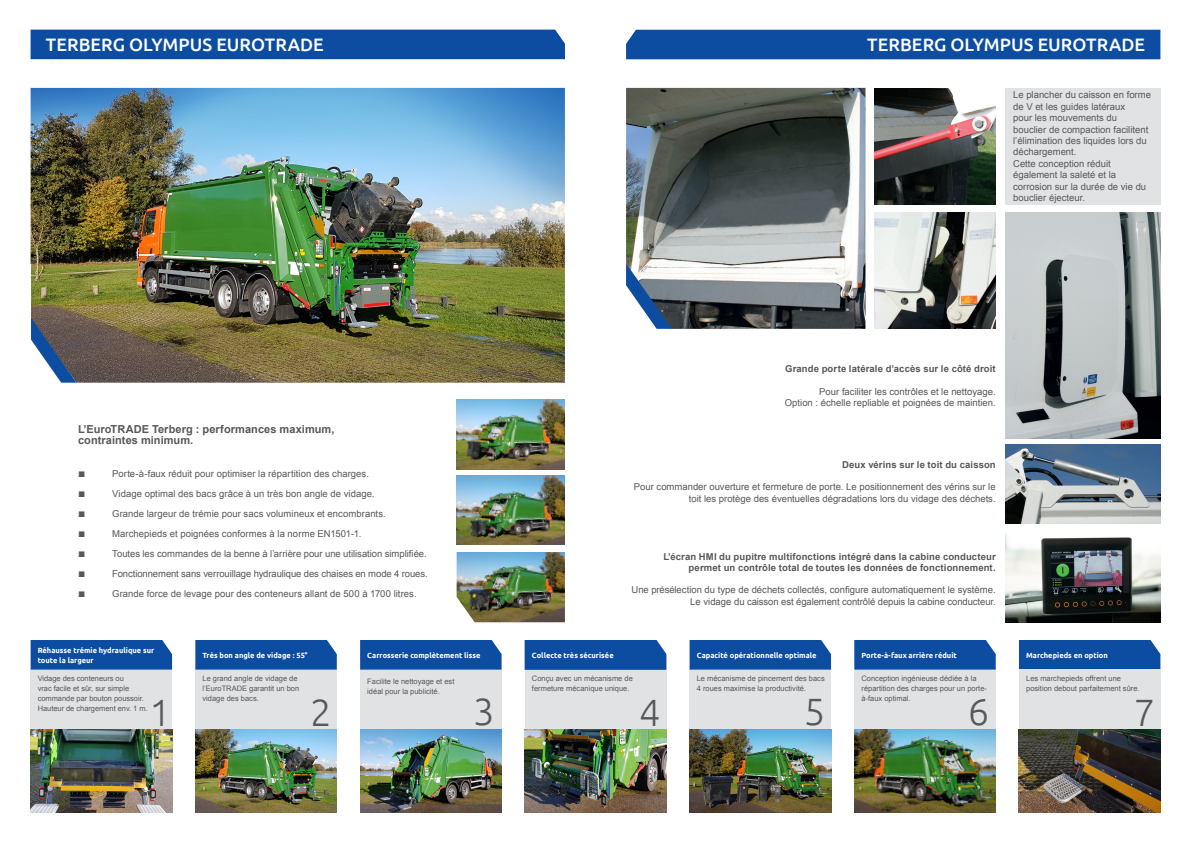
<style>
.page{position:relative;width:1191px;height:842px;background:#fff}
.page>*{position:absolute;margin:0;border:0;box-sizing:border-box;transform-origin:0 0}
.Timeline_Numbering{font:300 38px "Ubuntu";color:#57585a}
.White_Heading_18_pt{font:500 18px "Ubuntu";letter-spacing:.005em;color:#fff}
.Small_brochure_intro{font:700 11px/11px "Arial";letter-spacing:.005em;color:#57585a}
.editorial{font:9.5px/11.4px "Arial";color:#57585a}
.editorial_R-lijnend{font:9.5px/11.4px "Arial";color:#57585a;text-align:right}
.Editorial_bold_R-Lij{font:700 9.5px/11px "Arial";letter-spacing:.01em;color:#57585a;text-align:right}
.Timeline_Editorial{font:7.5px/10px "Arial";color:#57585a}
.Timeline_head{font:700 7.5px/10px "Ubuntu";color:#fff}
.s1{font-size:12px}
</style>
<div class="page">
<img style="left:31px;top:88px;width:534px;height:295px">
<svg style="left:31px;top:274px;width:45px;height:109px"></svg>
<div style="left:31px;top:670px;width:141px;height:60px;background:#e1e2e4"></div>
<div style="left:195px;top:670px;width:142px;height:60px;background:#e1e2e4"></div>
<div style="left:525px;top:670px;width:141px;height:60px;background:#e1e2e4"></div>
<div style="left:689px;top:670px;width:142px;height:60px;background:#e1e2e4"></div>
<div style="left:854px;top:670px;width:141px;height:60px;background:#e1e2e4"></div>
<div style="left:360px;top:670px;width:141px;height:60px;background:#e1e2e4"></div>
<div style="left:1005px;top:88px;width:155px;height:116px;background:#e1e2e4"></div>
<div style="left:31px;top:640px;width:141px;height:30px;background:#0d4da1"></div>
<div style="left:195px;top:640px;width:142px;height:30px;background:#0d4da1"></div>
<div style="left:360px;top:640px;width:141px;height:30px;background:#0d4da1"></div>
<div style="left:525px;top:640px;width:141px;height:30px;background:#0d4da1"></div>
<div style="left:689px;top:640px;width:142px;height:30px;background:#0d4da1"></div>
<div style="left:854px;top:640px;width:141px;height:30px;background:#0d4da1"></div>
<div style="left:1019px;top:640px;width:141px;height:30px;background:#0d4da1"></div>
<div style="left:626px;top:30px;width:534px;height:29px;background:#0d4da1"></div>
<div style="left:31px;top:30px;width:534px;height:29px;background:#0d4da1"></div>
<div style="left:1019px;top:670px;width:141px;height:60px;background:#e1e2e4"></div>
<img style="left:31px;top:730px;width:141px;height:82px">
<img style="left:195px;top:730px;width:142px;height:82px">
<img style="left:360px;top:730px;width:141px;height:82px">
<img style="left:525px;top:730px;width:141px;height:82px">
<img style="left:689px;top:730px;width:142px;height:82px">
<img style="left:854px;top:730px;width:141px;height:82px">
<img style="left:1019px;top:730px;width:141px;height:82px">
<img style="left:456px;top:552px;width:109px;height:70px">
<img style="left:456px;top:400px;width:109px;height:69px">
<img style="left:456px;top:475px;width:109px;height:70px">
<img style="left:1005px;top:445px;width:155px;height:78px">
<img style="left:1005px;top:533px;width:155px;height:89px">
<img style="left:1005px;top:213px;width:155px;height:226px">
<img style="left:626px;top:88px;width:239px;height:241px">
<img style="left:874px;top:88px;width:121px;height:116px">
<img style="left:874px;top:213px;width:121px;height:116px">
<svg style="left:626px;top:263px;width:46px;height:66px"></svg>
<p class="White_Heading_18_pt" style="left:46px;top:33px;width:279px">TERBERG OLYMPUS EUROTRADE</p>
<p class="White_Heading_18_pt" style="left:867px;top:33px;width:279px">TERBERG OLYMPUS EUROTRADE</p>
<p class="Small_brochure_intro" style="left:78px;top:424px;width:258px">L’EuroTRADE Terberg : performances maximum, contraintes minimum.</p>
<p class="editorial" style="left:78px;top:468px;width:292px"><span class="s1">■</span> Porte-à-faux réduit pour optimiser la répartition des charges.</p>
<p class="editorial" style="left:78px;top:488px;width:298px"><span class="s1">■</span> Vidage optimal des bacs grâce à un très bon angle de vidage.</p>
<p class="editorial" style="left:78px;top:508px;width:309px"><span class="s1">■</span> Grande largeur de trémie pour sacs volumineux et encombrants.</p>
<p class="editorial" style="left:78px;top:528px;width:285px"><span class="s1">■</span> Marchepieds et poignées conformes à la norme EN1501-1.</p>
<p class="editorial" style="left:78px;top:548px;width:350px"><span class="s1">■</span> Toutes les commandes de la benne à l’arrière pour une utilisation simplifiée.</p>
<p class="editorial" style="left:78px;top:568px;width:351px"><span class="s1">■</span> Fonctionnement sans verrouillage hydraulique des chaises en mode 4 roues.</p>
<p class="editorial" style="left:78px;top:588px;width:340px"><span class="s1">■</span> Grande force de levage pour des conteneurs allant de 500 à 1700 litres.</p>
<p class="editorial" style="left:1013px;top:89px;width:139px">Le plancher du caisson en forme de V et les guides latéraux<br>pour les mouvements du bouclier de compaction facilitent l’élimination des liquides lors du déchargement.</p>
<p class="editorial" style="left:1013px;top:158px;width:135px">Cette conception réduit également la saleté et la corrosion sur la durée de vie du bouclier éjecteur.</p>
<p class="Editorial_bold_R-Lij" style="left:785px;top:364px;width:212px">Grande porte latérale d’accès sur le côté droit</p>
<p class="editorial_R-lijnend" style="left:819px;top:386px;width:178px">Pour faciliter les contrôles et le nettoyage.</p>
<p class="editorial_R-lijnend" style="left:785px;top:397px;width:212px">Option : échelle repliable et poignées de maintien.</p>
<p class="Editorial_bold_R-Lij" style="left:842px;top:459px;width:155px">Deux vérins sur le toit du caisson</p>
<p class="editorial_R-lijnend" style="left:634px;top:481px;width:363px">Pour commander ouverture et fermeture de porte. Le positionnement des vérins sur le toit les protège des éventuelles dégradations lors du vidage des déchets.</p>
<p class="Editorial_bold_R-Lij" style="left:663px;top:551px;width:334px">L’écran HMI du pupitre multifonctions intégré dans la cabine conducteur permet un contrôle total de toutes les données de fonctionnement.</p>
<p class="editorial_R-lijnend" style="left:631px;top:584px;width:365px">Une présélection du type de déchets collectés, configure automatiquement le système.</p>
<p class="editorial_R-lijnend" style="left:690px;top:596px;width:307px">Le vidage du caisson est également contrôlé depuis la cabine conducteur.</p>
<p class="Timeline_head" style="left:38px;top:645px;width:118px">Réhausse trémie hydraulique sur toute la largeur</p>
<p class="Timeline_head" style="left:202px;top:650px;width:107px">Très bon angle de vidage : 55°</p>
<p class="Timeline_head" style="left:367px;top:650px;width:115px">Carrosserie complètement lisse</p>
<p class="Timeline_head" style="left:532px;top:650px;width:83px">Collecte très sécurisée</p>
<p class="Timeline_head" style="left:697px;top:650px;width:121px">Capacité opérationnelle optimale</p>
<p class="Timeline_head" style="left:861px;top:650px;width:97px">Porte-à-faux arrière réduit</p>
<p class="Timeline_Editorial" style="left:367px;top:676px;width:89px">Facilite le nettoyage et est idéal pour la publicité.</p>
<p class="Timeline_Editorial" style="left:532px;top:673px;width:102px">Conçu avec un mécanisme de fermeture mécanique unique.</p>
<p class="Timeline_Editorial" style="left:1026px;top:673px;width:115px">Les marchepieds offrent une position debout parfaitement sûre.</p>
<p class="Timeline_head" style="left:1026px;top:650px;width:83px">Marchepieds en option</p>
<p class="Timeline_Editorial" style="left:38px;top:673px;width:112px">Vidage des conteneurs ou<br>vrac facile et sûr, sur simple commande par bouton poussoir.<br>Hauteur de chargement env. 1 m.</p>
<p class="Timeline_Editorial" style="left:202px;top:673px;width:98px">Le grand angle de vidage de l’EuroTRADE garantit un bon vidage des bacs.</p>
<p class="Timeline_Editorial" style="left:697px;top:673px;width:129px">Le mécanisme de pincement des bacs<br>4 roues maximise la productivité.</p>
<p class="Timeline_Editorial" style="left:861px;top:673px;width:127px">Conception ingénieuse dédiée à la répartition des charges pour un porte&shy;à-faux optimal.</p>
<p class="Timeline_Numbering" style="left:150px;top:690px;width:23px">1</p>
<p class="Timeline_Numbering" style="left:310px;top:690px;width:23px">2</p>
<p class="Timeline_Numbering" style="left:473px;top:689px;width:23px">3</p>
<p class="Timeline_Numbering" style="left:639px;top:690px;width:23px">4</p>
<p class="Timeline_Numbering" style="left:804px;top:689px;width:23px">5</p>
<p class="Timeline_Numbering" style="left:967px;top:689px;width:23px">6</p>
<p class="Timeline_Numbering" style="left:1133px;top:690px;width:23px">7</p>
</div>
